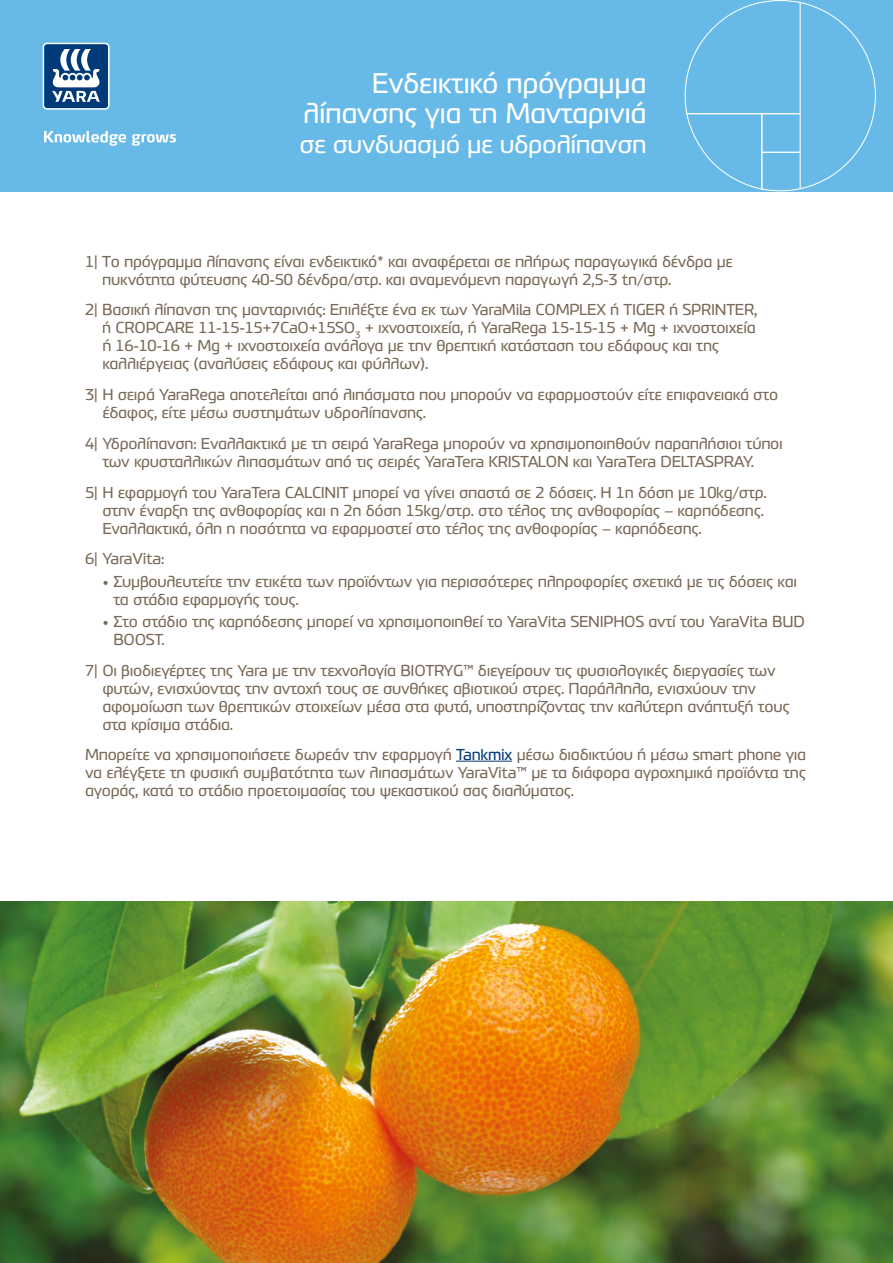
<style>
.page{position:relative;width:893px;height:1263px;background:#fff}
.page>*{position:absolute;margin:0;border:0;box-sizing:border-box;transform-origin:0 0}
.t1{font:27px/30px "PF Benchmark Pro";letter-spacing:-.02em;color:#fff;text-align:right}
.t2{font:24px "PF Benchmark Pro";letter-spacing:-.02em;color:#fff}
.t3{font:15px/18px "PF Benchmark Pro";letter-spacing:-.02em;color:#796956}
.s1{color:#003a78}
</style>
<div class="page">
<hr style="left:456px;top:761px;width:56px;height:1px;background:#003a78">
<img style="left:0;top:901px;width:893px;height:362px">
<div style="left:0;top:0;width:893px;height:191px;background:#67b9e8"></div>
<svg style="left:44px;top:131px;width:132px;height:15px"></svg>
<svg style="left:43px;top:43px;width:67px;height:67px;background:#577ea7"></svg>
<svg style="left:675px;top:0;width:201px;height:192px"></svg>
<h1 class="t1" style="left:303px;top:69px;width:345px">Eνδεικτικό πρόγραμμα λίπανσης για τη Μανταρινιά</h1>
<h2 class="t2" style="left:300px;top:129px;width:349px">σε συνδυασμό με υδρολίπανση</h2>
<p class="t3" style="left:102px;top:252px;width:632px;text-indent:-17px">1| Το πρόγραμμα λίπανσης είναι ενδεικτικό* και αναφέρεται σε πλήρως παραγωγικά δένδρα με πυκνότητα φύτευσης 40-50 δένδρα/στρ. και αναμενόμενη παραγωγή 2,5-3 tn/στρ.</p>
<p class="t3" style="left:102px;top:301px;width:657px;text-indent:-17px">2| Bασική λίπανση της μανταρινιάς: Επιλέξτε ένα εκ των YaraMila COMPLEX ή TIGER ή SPRINTER, ή CROPCARE 11-15-15+7CaO+15SO<sub>3</sub> + ιχνοστοιχεία, ή YaraRega 15-15-15 + Mg + ιχνοστοιχεία ή 16-10-16 + Mg + ιχνοστοιχεία ανάλογα με την θρεπτική κατάσταση του εδάφους και της καλλιέργειας (αναλύσεις εδάφους και φύλλων).</p>
<p class="t3" style="left:102px;top:386px;width:677px;text-indent:-17px">3| Η σειρά YaraRega αποτελείται από λιπάσματα που μπορούν να εφαρμοστούν είτε επιφανειακά στο έδαφος, είτε μέσω συστημάτων υδρολίπανσης.</p>
<p class="t3" style="left:102px;top:435px;width:682px;text-indent:-17px">4| Υδρολίπανση: Εναλλακτικά με τη σειρά YaraRega μπορούν να χρησιμοποιηθούν παραπλήσιοι τύποι των κρυσταλλικών λιπασμάτων από τις σειρές YaraTera KRISTALON και YaraTera DELTASPRAY.</p>
<p class="t3" style="left:102px;top:483px;width:666px;text-indent:-17px">5| Η εφαρμογή του YaraTera CALCINIT μπορεί να γίνει σπαστά σε 2 δόσεις. Η 1η δόση με 10kg/στρ. στην έναρξη της ανθοφορίας και η 2η δόση 15kg/στρ. στο τέλος της ανθοφορίας – καρπόδεσης.<br>Εναλλακτικά, όλη η ποσότητα να εφαρμοστεί στο τέλος της ανθοφορίας – καρπόδεσης.</p>
<p class="t3" style="left:85px;top:550px;width:81px">6| YaraVita:</p>
<p class="t3" style="left:113px;top:572px;width:685px;text-indent:-11px">• Συμβουλευτείτε την ετικέτα των προϊόντων για περισσότερες πληροφορίες σχετικά με τις δόσεις και τα στάδια εφαρμογής τους.</p>
<p class="t3" style="left:113px;top:613px;width:693px;text-indent:-11px">• Στο στάδιο της καρπόδεσης μπορεί να χρησιμοποιηθεί το YaraVita SENIPHOS αντί του YaraVita BUD<br>ΒΟOST.</p>
<p class="t3" style="left:102px;top:661px;width:689px;text-indent:-17px">7| Οι βιοδιεγέρτες της Yara με την τεχνολογία BIOTRYG™ διεγείρουν τις φυσιολογικές διεργασίες των φυτών, ενισχύοντας την αντοχή τους σε συνθήκες αβιοτικού στρες. Παράλληλα, ενισχύουν την αφομοίωση των θρεπτικών στοιχείων μέσα στα φυτά, υποστηρίζοντας την καλύτερη ανάπτυξή τους στα κρίσιμα στάδια.</p>
<p class="t3" style="left:85px;top:746px;width:723px;text-align:justify">Mπορείτε να χρησιμοποιήσετε δωρεάν την εφαρμογή <span class="s1">Tankmix</span> μέσω διαδικτύου ή μέσω smart phone για να ελέγξετε τη φυσική συμβατότητα των λιπασμάτων YaraVita™ με τα διάφορα αγροχημικά προϊόντα της αγοράς, κατά το στάδιο προετοιμασίας του ψεκαστικού σας διαλύματος.</p>
</div>
